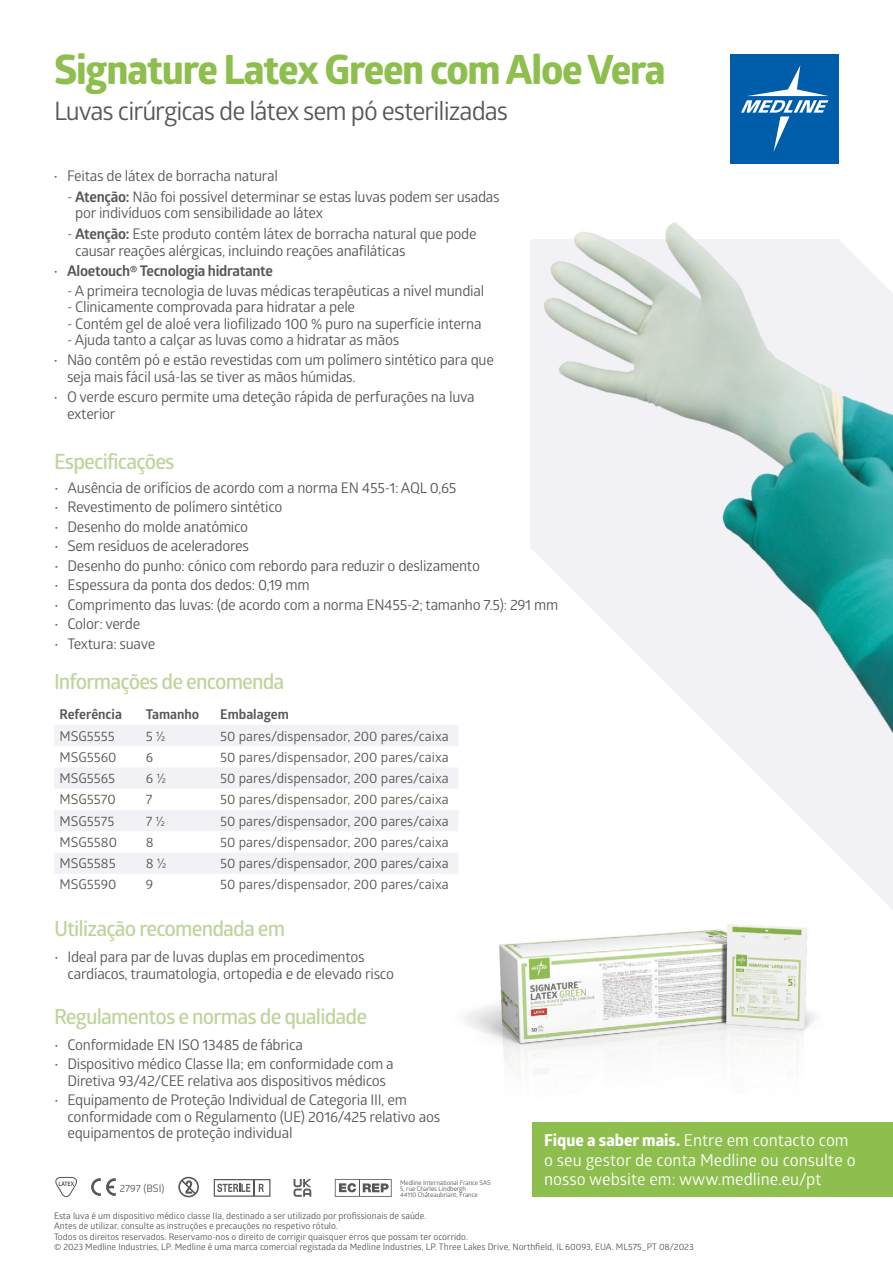
<style>
.page{position:relative;width:893px;height:1263px;background:#fff}
.page>*{position:absolute;margin:0;border:0;box-sizing:border-box;transform-origin:0 0}
.t1{font:700 40.5px "Globerx";letter-spacing:-.03em;color:#8ebe4d}
.t2{font:25.5px "Glober";letter-spacing:-.04em;color:#575756}
.t3{font:600 21px "Glober";letter-spacing:-.04em;color:#bfd49b}
.t4{font:16.5px/19.5px "Glober";color:#fff}
.t5{font:14.7px/16.5px "Glober";letter-spacing:-.02em;color:#575756}
.t6{font:700 14.7px "Glober";letter-spacing:-.02em;color:#575756}
.t7{font:13.5px "Glober";color:#575756}
.t8{font:700 13.5px "Glober";color:#575756}
.t9{font:10.35px "Glober";color:#575756}
.t10{font:9px/10.5px "Glober";color:#575756}
.t11{font:6.45px/6.4px "Glober";letter-spacing:-.01em;color:#575756}
.s1{font-weight:700}
.s2{font-weight:400}
.s3{font-family:"Globerx";font-weight:700}
</style>
<div class="page">
<div style="left:731px;top:54px;width:108px;height:110px;background:#005da9"></div>
<svg style="left:741px;top:65px;width:88px;height:54px"></svg>
<svg style="left:749px;top:766px;width:144px;height:144px;fill:#f4f4f8"></svg>
<div style="left:54px;top:725px;width:315px;height:21px;background:#f2f2f6"></div>
<svg style="left:54px;top:768px;width:404px;height:105px"></svg>
<img style="left:466px;top:906px;width:363px;height:169px">
<img style="left:369px;top:119px;width:524px;height:647px">
<div style="left:533px;top:1122px;width:360px;height:75px;background:#8ebe4d"></div>
<svg style="left:178px;top:1177px;width:21px;height:20px"></svg>
<svg style="left:91px;top:1178px;width:25px;height:18px"></svg>
<svg style="left:214px;top:1179px;width:56px;height:18px"></svg>
<svg style="left:55px;top:1177px;width:22px;height:20px"></svg>
<svg style="left:335px;top:1179px;width:57px;height:18px"></svg>
<svg style="left:294px;top:1179px;width:17px;height:18px"></svg>
<h1 class="t1" style="left:54px;top:41px;width:613px">Signature Latex Green com Aloe Vera</h1>
<h2 class="t2" style="left:54px;top:93px;width:456px">Luvas cirúrgicas de látex sem pó esterilizadas</h2>
<p class="t5" style="left:54px;top:167px;width:226px">• Feitas de látex de borracha natural</p>
<p class="t5" style="left:75px;top:188px;width:426px;text-indent:-8px">- <span class="s1">Atenção:</span> Não foi possível determinar se estas luvas podem ser usadas por indivíduos com sensibilidade ao látex</p>
<p class="t5" style="left:75px;top:225px;width:403px;text-indent:-8px">- <span class="s1">Atenção:</span> Este produto contém látex de borracha natural que pode causar reações alérgicas, incluindo reações anafiláticas</p>
<p class="t6" style="left:54px;top:260px;width:221px"><span class="s2">•</span> Aloetouch® Tecnologia hidratante</p>
<p class="t5" style="left:67px;top:281px;width:419px">- A primeira tecnologia de luvas médicas terapêuticas a nível mundial</p>
<p class="t5" style="left:67px;top:298px;width:290px">- Clinicamente comprovada para hidratar a pele</p>
<p class="t5" style="left:67px;top:314px;width:416px">- Contém gel de aloé vera liofilizado 100 % puro na superfície interna</p>
<p class="t5" style="left:67px;top:331px;width:334px">- Ajuda tanto a calçar as luvas como a hidratar as mãos</p>
<p class="t5" style="left:67px;top:351px;width:428px;text-indent:-13px">• Não contêm pó e estão revestidas com um polímero sintético para que seja mais fácil usá-las se tiver as mãos húmidas.</p>
<p class="t5" style="left:67px;top:388px;width:409px;text-indent:-13px">• O verde escuro permite uma deteção rápida de perfurações na luva exterior</p>
<h3 class="t3" style="left:54px;top:447px;width:122px">Especificações</h3>
<p class="t5" style="left:54px;top:478px;width:404px">• Ausência de orifícios de acordo com a norma EN 455-1: AQL 0,65</p>
<p class="t5" style="left:54px;top:498px;width:230px">• Revestimento de polímero sintético</p>
<p class="t5" style="left:54px;top:517px;width:196px">• Desenho do molde anatómico</p>
<p class="t5" style="left:54px;top:537px;width:196px">• Sem resíduos de aceleradores</p>
<p class="t5" style="left:54px;top:556px;width:428px">• Desenho do punho: cónico com rebordo para reduzir o deslizamento</p>
<p class="t5" style="left:54px;top:576px;width:257px">• Espessura da ponta dos dedos: 0,19 mm</p>
<p class="t5" style="left:54px;top:595px;width:506px">• Comprimento das luvas: (de acordo com a norma EN455-2; tamanho 7.5): 291 mm</p>
<p class="t5" style="left:54px;top:615px;width:88px">• Color: verde</p>
<p class="t5" style="left:54px;top:634px;width:103px">• Textura: suave</p>
<h3 class="t3" style="left:54px;top:667px;width:232px">Informações de encomenda</h3>
<p class="t8" style="left:59px;top:705px;width:64px">Referência</p>
<p class="t8" style="left:146px;top:705px;width:55px">Tamanho</p>
<p class="t8" style="left:220px;top:705px;width:70px">Embalagem</p>
<p class="t7" style="left:59px;top:726px;width:57px">MSG5555</p>
<p class="t7" style="left:146px;top:726px;width:21px">5 ½</p>
<p class="t7" style="left:220px;top:726px;width:230px">50 pares/dispensador, 200 pares/caixa</p>
<p class="t7" style="left:59px;top:748px;width:59px">MSG5560</p>
<p class="t7" style="left:146px;top:748px;width:9px">6</p>
<p class="t7" style="left:220px;top:748px;width:230px">50 pares/dispensador, 200 pares/caixa</p>
<p class="t7" style="left:59px;top:769px;width:57px">MSG5565</p>
<p class="t7" style="left:146px;top:769px;width:22px">6 ½</p>
<p class="t7" style="left:220px;top:769px;width:230px">50 pares/dispensador, 200 pares/caixa</p>
<p class="t7" style="left:59px;top:790px;width:58px">MSG5570</p>
<p class="t7" style="left:146px;top:790px;width:8px">7</p>
<p class="t7" style="left:220px;top:790px;width:230px">50 pares/dispensador, 200 pares/caixa</p>
<p class="t7" style="left:59px;top:811px;width:57px">MSG5575</p>
<p class="t7" style="left:146px;top:811px;width:21px">7 ½</p>
<p class="t7" style="left:220px;top:811px;width:230px">50 pares/dispensador, 200 pares/caixa</p>
<p class="t7" style="left:59px;top:833px;width:59px">MSG5580</p>
<p class="t7" style="left:146px;top:833px;width:9px">8</p>
<p class="t7" style="left:220px;top:833px;width:230px">50 pares/dispensador, 200 pares/caixa</p>
<p class="t7" style="left:59px;top:854px;width:58px">MSG5585</p>
<p class="t7" style="left:146px;top:854px;width:22px">8 ½</p>
<p class="t7" style="left:220px;top:854px;width:230px">50 pares/dispensador, 200 pares/caixa</p>
<p class="t7" style="left:59px;top:875px;width:59px">MSG5590</p>
<p class="t7" style="left:146px;top:875px;width:9px">9</p>
<p class="t7" style="left:220px;top:875px;width:230px">50 pares/dispensador, 200 pares/caixa</p>
<h3 class="t3" style="left:54px;top:914px;width:233px">Utilização recomendada em</h3>
<p class="t5" style="left:67px;top:948px;width:328px;text-indent:-13px">• Ideal para par de luvas duplas em procedimentos cardíacos, traumatologia, ortopedia e de elevado risco</p>
<h3 class="t3" style="left:54px;top:1001px;width:315px">Regulamentos e normas de qualidade</h3>
<p class="t5" style="left:54px;top:1035px;width:250px">• Conformidade EN ISO 13485 de fábrica</p>
<p class="t5" style="left:54px;top:1055px;width:341px;text-align:center">• Dispositivo médico Classe IIa; em conformidade com a<br>Diretiva 93/42/CEE relativa aos dispositivos médicos</p>
<p class="t5" style="left:68px;top:1091px;width:374px;text-indent:-13px">• Equipamento de Proteção Individual de Categoria III, em conformidade com o Regulamento (UE) 2016/425 relativo aos equipamentos de proteção individual</p>
<p class="t9" style="left:120px;top:1181px;width:46px">2797 (BSI)</p>
<p class="t11" style="left:400px;top:1179px;width:92px">Medline International France SAS<br>5, rue Charles Lindbergh<br>44110 Châteaubriant, France</p>
<p class="t4" style="left:544px;top:1130px;width:313px"><span class="s3">Fique a saber mais.</span> Entre em contacto com o seu gestor de conta Medline ou consulte o nosso website em: www.medline.eu/pt</p>
<p class="t10" style="left:54px;top:1210px;width:641px">Esta luva é um dispositivo médico classe IIa, destinado a ser utilizado por profissionais de saúde.<br>Antes de utilizar, consulte as instruções e precauções no respetivo rótulo.<br>Todos os direitos reservados. Reservamo-nos o direito de corrigir quaisquer erros que possam ter ocorrido.<br>© 2023 Medline Industries, LP. Medline é uma marca comercial registada da Medline Industries, LP. Three Lakes Drive, Northfield, IL 60093, EUA. ML575_PT 08/2023</p>
</div>
